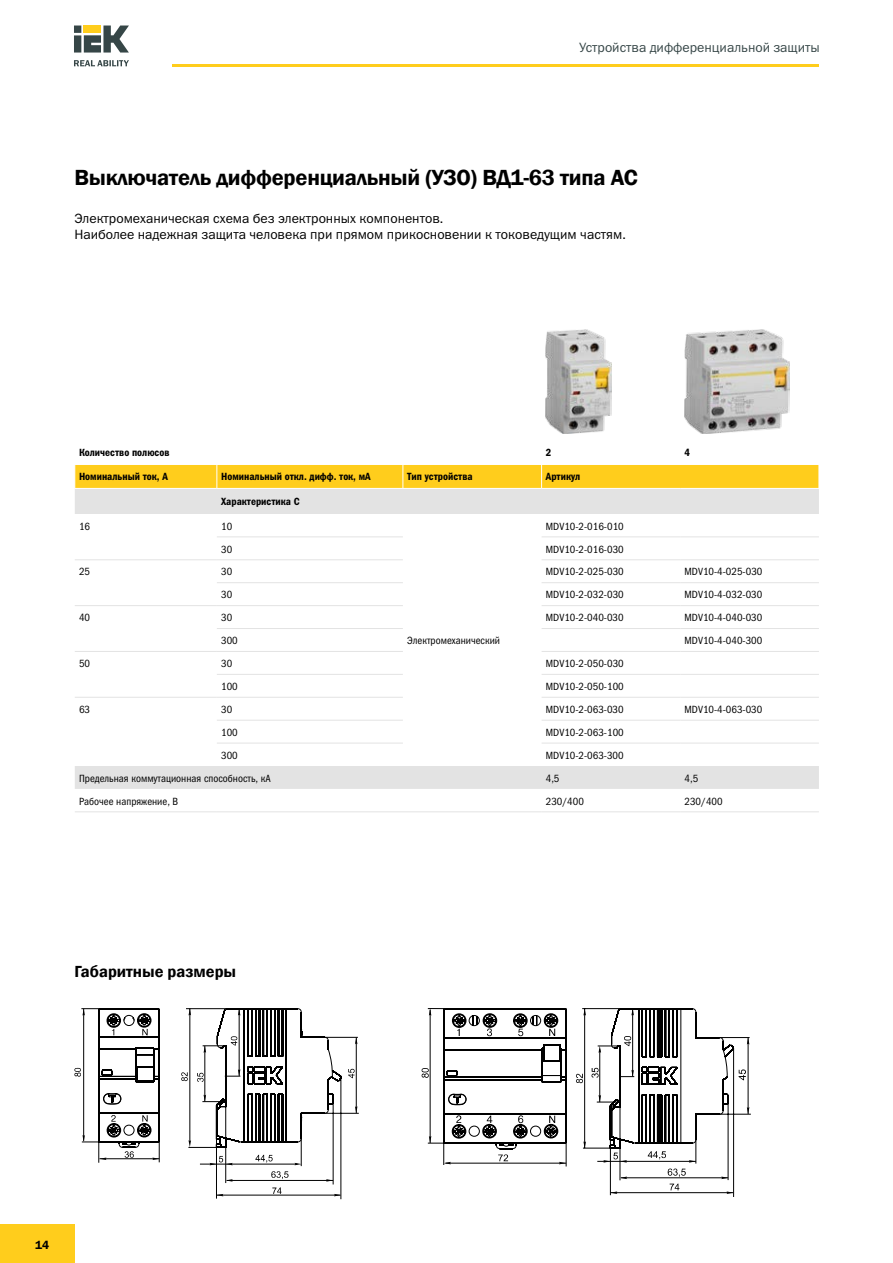
<style>
.page{position:relative;width:893px;height:1263px;background:#fff}
.page>*{position:absolute;margin:0;border:0;box-sizing:border-box;transform-origin:0 0}
.t1{font:600 22.5px "Franklin Gothic";letter-spacing:-.01em;color:#000}
.t2{font:600 16.5px "Franklin Gothic";color:#000}
.t3{font:13.5px/16.2px "Franklin Gothic Book C";color:#000}
.t4{font:13.5px "Franklin Gothic Book C";color:#364647}
.t5{font:600 12px "Franklin Gothic";color:#000}
.t6{font:10.5px "Franklin Gothic Book Cond C";color:#000}
.t7{font:10.5px "Franklin Gothic Demi Cond C";color:#000}
</style>
<div class="page">
<div style="left:0;top:1225px;width:74px;height:38px;background:#ffcd1c"></div>
<hr style="left:172px;top:64px;width:647px;height:2px;background:#ffcd1c">
<svg style="left:74px;top:26px;width:55px;height:27px"></svg>
<svg style="left:74px;top:60px;width:55px;height:6px"></svg>
<svg style="left:272px;top:1187px;width:10px;height:7px"></svg>
<svg style="left:271px;top:1171px;width:18px;height:8px"></svg>
<svg style="left:326px;top:1179px;width:7px;height:3px"></svg>
<svg style="left:226px;top:1179px;width:7px;height:3px"></svg>
<hr style="left:227px;top:1180px;width:106px;height:1px;background:#000">
<hr style="left:217px;top:1195px;width:123px;height:1px;background:#000">
<svg style="left:348px;top:1069px;width:7px;height:9px"></svg>
<hr style="left:356px;top:1037px;width:1px;height:76px;background:#000">
<hr style="left:325px;top:1113px;width:34px;height:1px;background:#000">
<hr style="left:325px;top:1037px;width:33px;height:1px;background:#000">
<hr style="left:216px;top:1139px;width:1px;height:59px;background:#000">
<hr style="left:341px;top:1076px;width:1px;height:123px;background:#000">
<hr style="left:333px;top:1103px;width:1px;height:81px;background:#000">
<hr style="left:225px;top:1101px;width:1px;height:82px;background:#000">
<hr style="left:301px;top:1136px;width:1px;height:30px;background:#000">
<svg style="left:74px;top:1008px;width:268px;height:157px"></svg>
<svg style="left:422px;top:1068px;width:5px;height:10px"></svg>
<svg style="left:427px;top:1008px;width:16px;height:136px"></svg>
<hr style="left:610px;top:1140px;width:1px;height:55px;background:#000">
<hr style="left:733px;top:1048px;width:1px;height:149px;background:#000">
<hr style="left:720px;top:1037px;width:30px;height:1px;background:#000">
<hr style="left:719px;top:1114px;width:32px;height:1px;background:#000">
<svg style="left:443px;top:1008px;width:306px;height:186px"></svg>
<svg style="left:75px;top:489px;width:744px;height:300px"></svg>
<div style="left:74px;top:465px;width:745px;height:23px;background:#ffcd1c"></div>
<hr style="left:217px;top:537px;width:186px;height:1px;background:#e3e3e3">
<hr style="left:542px;top:537px;width:138px;height:1px;background:#e3e3e3">
<hr style="left:680px;top:537px;width:139px;height:1px;background:#e3e3e3">
<hr style="left:75px;top:559px;width:142px;height:1px;background:#e3e3e3">
<hr style="left:217px;top:559px;width:186px;height:1px;background:#e3e3e3">
<hr style="left:542px;top:559px;width:138px;height:1px;background:#e3e3e3">
<hr style="left:680px;top:559px;width:139px;height:1px;background:#e3e3e3">
<hr style="left:217px;top:582px;width:186px;height:1px;background:#e3e3e3">
<hr style="left:542px;top:582px;width:138px;height:1px;background:#e3e3e3">
<hr style="left:680px;top:582px;width:139px;height:1px;background:#e3e3e3">
<hr style="left:75px;top:605px;width:142px;height:1px;background:#e3e3e3">
<hr style="left:217px;top:605px;width:186px;height:1px;background:#e3e3e3">
<hr style="left:542px;top:605px;width:138px;height:1px;background:#e3e3e3">
<hr style="left:680px;top:605px;width:139px;height:1px;background:#e3e3e3">
<hr style="left:217px;top:628px;width:186px;height:1px;background:#e3e3e3">
<hr style="left:542px;top:628px;width:138px;height:1px;background:#e3e3e3">
<hr style="left:680px;top:628px;width:139px;height:1px;background:#e3e3e3">
<hr style="left:75px;top:651px;width:142px;height:1px;background:#e3e3e3">
<hr style="left:217px;top:651px;width:186px;height:1px;background:#e3e3e3">
<hr style="left:542px;top:651px;width:138px;height:1px;background:#e3e3e3">
<hr style="left:680px;top:651px;width:139px;height:1px;background:#e3e3e3">
<hr style="left:217px;top:674px;width:186px;height:1px;background:#e3e3e3">
<hr style="left:542px;top:674px;width:138px;height:1px;background:#e3e3e3">
<hr style="left:680px;top:674px;width:139px;height:1px;background:#e3e3e3">
<hr style="left:75px;top:697px;width:142px;height:1px;background:#e3e3e3">
<hr style="left:217px;top:697px;width:186px;height:1px;background:#e3e3e3">
<hr style="left:542px;top:697px;width:138px;height:1px;background:#e3e3e3">
<hr style="left:680px;top:697px;width:139px;height:1px;background:#e3e3e3">
<hr style="left:217px;top:720px;width:186px;height:1px;background:#e3e3e3">
<hr style="left:542px;top:720px;width:138px;height:1px;background:#e3e3e3">
<hr style="left:680px;top:720px;width:139px;height:1px;background:#e3e3e3">
<hr style="left:217px;top:743px;width:186px;height:1px;background:#e3e3e3">
<hr style="left:542px;top:743px;width:138px;height:1px;background:#e3e3e3">
<hr style="left:680px;top:743px;width:139px;height:1px;background:#e3e3e3">
<hr style="left:75px;top:811px;width:142px;height:1px;background:#e3e3e3">
<hr style="left:217px;top:811px;width:186px;height:1px;background:#e3e3e3">
<hr style="left:403px;top:811px;width:139px;height:1px;background:#e3e3e3">
<hr style="left:542px;top:811px;width:138px;height:1px;background:#e3e3e3">
<hr style="left:680px;top:811px;width:139px;height:1px;background:#e3e3e3">
<img style="left:546px;top:330px;width:66px;height:103px">
<img style="left:684px;top:330px;width:105px;height:103px">
<p class="t4" style="left:579px;top:40px;width:242px">Устройства дифференциальной защиты</p>
<h1 class="t1" style="left:74px;top:164px;width:565px">Выключатель дифференциальный (УЗО) ВД1-63 типа АС</h1>
<p class="t3" style="left:74px;top:210px;width:553px">Электромеханическая схема без электронных компонентов.<br>Наиболее надежная защита человека при прямом прикосновении к токоведущим частям.</p>
<p class="t7" style="left:79px;top:447px;width:92px">Количество полюсов</p>
<p class="t7" style="left:546px;top:447px;width:7px">2</p>
<p class="t7" style="left:684px;top:447px;width:7px">4</p>
<p class="t7" style="left:79px;top:470px;width:90px">Номинальный ток, А</p>
<p class="t7" style="left:221px;top:470px;width:151px">Номинальный откл. дифф. ток, мА</p>
<p class="t7" style="left:407px;top:470px;width:67px">Тип устройства</p>
<p class="t7" style="left:546px;top:470px;width:36px">Артикул</p>
<p class="t7" style="left:221px;top:496px;width:80px">Характеристика C</p>
<p class="t6" style="left:79px;top:520px;width:13px">16</p>
<p class="t6" style="left:221px;top:520px;width:13px">10</p>
<p class="t6" style="left:546px;top:520px;width:79px">MDV10-2-016-010</p>
<p class="t6" style="left:221px;top:543px;width:13px">30</p>
<p class="t6" style="left:546px;top:543px;width:79px">MDV10-2-016-030</p>
<p class="t6" style="left:79px;top:566px;width:13px">25</p>
<p class="t6" style="left:221px;top:566px;width:13px">30</p>
<p class="t6" style="left:546px;top:566px;width:79px">MDV10-2-025-030</p>
<p class="t6" style="left:684px;top:566px;width:79px">MDV10-4-025-030</p>
<p class="t6" style="left:221px;top:589px;width:13px">30</p>
<p class="t6" style="left:546px;top:589px;width:79px">MDV10-2-032-030</p>
<p class="t6" style="left:684px;top:589px;width:79px">MDV10-4-032-030</p>
<p class="t6" style="left:79px;top:612px;width:13px">40</p>
<p class="t6" style="left:221px;top:612px;width:13px">30</p>
<p class="t6" style="left:546px;top:612px;width:79px">MDV10-2-040-030</p>
<p class="t6" style="left:684px;top:612px;width:79px">MDV10-4-040-030</p>
<p class="t6" style="left:221px;top:635px;width:18px">300</p>
<p class="t6" style="left:684px;top:635px;width:79px">MDV10-4-040-300</p>
<p class="t6" style="left:79px;top:658px;width:13px">50</p>
<p class="t6" style="left:221px;top:658px;width:13px">30</p>
<p class="t6" style="left:546px;top:658px;width:79px">MDV10-2-050-030</p>
<p class="t6" style="left:221px;top:681px;width:18px">100</p>
<p class="t6" style="left:546px;top:681px;width:79px">MDV10-2-050-100</p>
<p class="t6" style="left:79px;top:704px;width:13px">63</p>
<p class="t6" style="left:221px;top:704px;width:13px">30</p>
<p class="t6" style="left:546px;top:704px;width:79px">MDV10-2-063-030</p>
<p class="t6" style="left:684px;top:704px;width:79px">MDV10-4-063-030</p>
<p class="t6" style="left:221px;top:726px;width:18px">100</p>
<p class="t6" style="left:546px;top:726px;width:79px">MDV10-2-063-100</p>
<p class="t6" style="left:221px;top:749px;width:18px">300</p>
<p class="t6" style="left:546px;top:749px;width:79px">MDV10-2-063-300</p>
<p class="t6" style="left:79px;top:772px;width:193px">Предельная коммутационная способность, кА</p>
<p class="t6" style="left:546px;top:772px;width:15px">4,5</p>
<p class="t6" style="left:684px;top:772px;width:15px">4,5</p>
<p class="t6" style="left:79px;top:795px;width:101px">Рабочее напряжение, В</p>
<p class="t6" style="left:546px;top:795px;width:40px">230/400</p>
<p class="t6" style="left:684px;top:795px;width:40px">230/400</p>
<p class="t6" style="left:407px;top:635px;width:94px">Электромеханический</p>
<h2 class="t2" style="left:74px;top:961px;width:163px">Габаритные размеры</h2>
<p class="t5" style="left:35px;top:1237px;width:16px">14</p>
</div>
